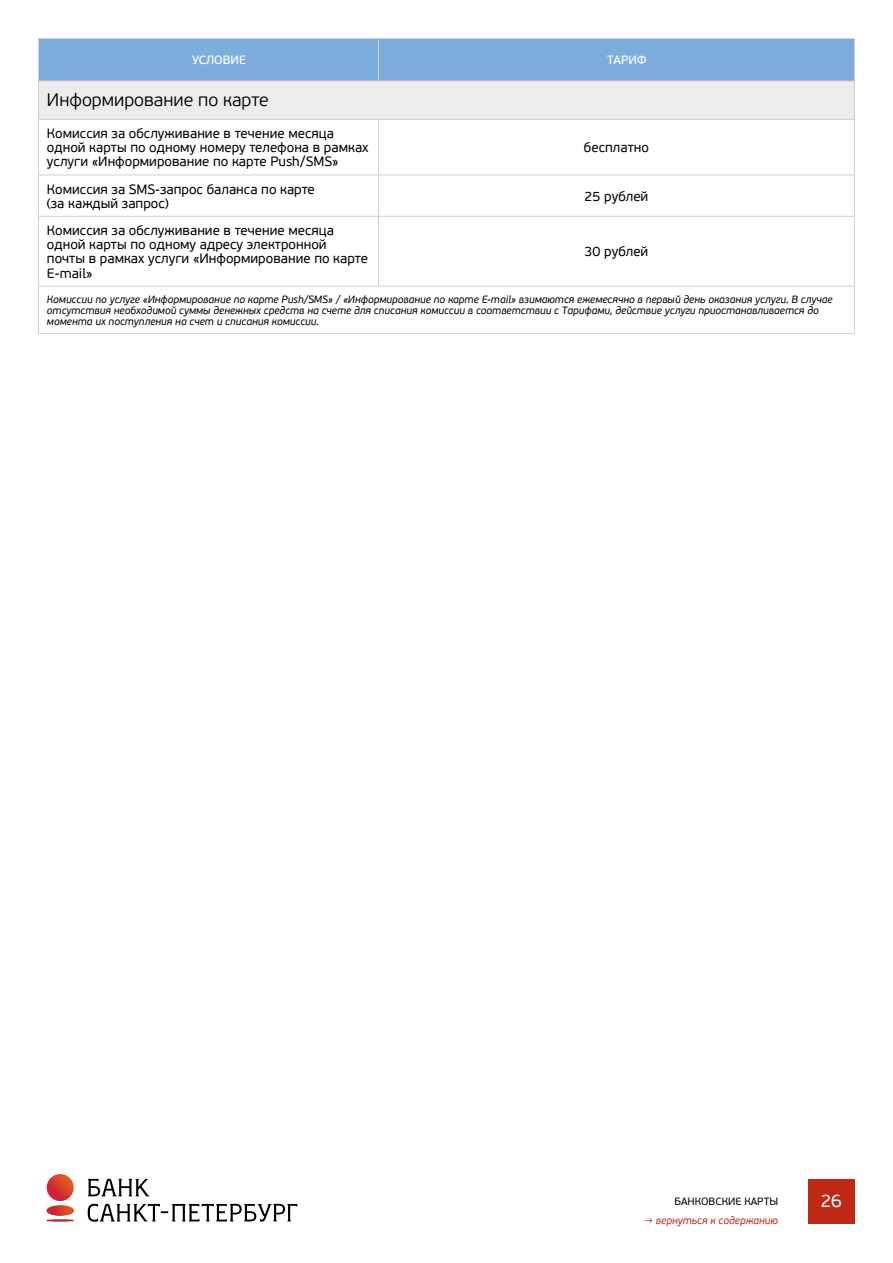
<style>
.page{position:relative;width:893px;height:1263px;background:#fff}
.page>*{position:absolute;margin:0;border:0;box-sizing:border-box;transform-origin:0 0}
.t1{font:300 18px "PF Beau Sans Pro";color:#000}
.t2{font:18px "PF Beau Sans Pro";color:#fff}
.t3{font:13.5px/14.2px "PF Beau Sans Pro";color:#000}
.t4{font:12px "PF Beau Sans Pro Bbook";color:#fff}
.t5{font:italic 10.5px/11.2px "PF Beau Sans Pro";color:#000}
.t6{font:italic 10.5px "PF Beau Sans Pro";color:#c02916}
.t7{font:10.5px "PF Beau Sans Pro";color:#000}
</style>
<div class="page">
<div style="left:808px;top:1179px;width:46px;height:45px;background:#c02916"></div>
<svg style="left:47px;top:1174px;width:27px;height:47px"></svg>
<svg style="left:88px;top:1179px;width:209px;height:42px"></svg>
<div style="left:39px;top:39px;width:815px;height:42px;background:#7dadde"></div>
<div style="left:38px;top:81px;width:816px;height:38px;background:#ececec"></div>
<hr style="left:854px;top:119px;width:1px;height:56px;background:#cfcfcf">
<hr style="left:854px;top:175px;width:1px;height:41px;background:#cfcfcf">
<hr style="left:854px;top:216px;width:1px;height:70px;background:#cfcfcf">
<hr style="left:854px;top:81px;width:1px;height:38px;background:#cfcfcf">
<hr style="left:378px;top:119px;width:477px;height:1px;background:#cfcfcf">
<hr style="left:378px;top:119px;width:1px;height:56px;background:#cfcfcf">
<hr style="left:378px;top:175px;width:477px;height:1px;background:#cfcfcf">
<hr style="left:378px;top:175px;width:1px;height:41px;background:#cfcfcf">
<hr style="left:378px;top:216px;width:477px;height:1px;background:#cfcfcf">
<hr style="left:378px;top:216px;width:1px;height:70px;background:#cfcfcf">
<hr style="left:38px;top:286px;width:340px;height:1px;background:#cfcfcf">
<hr style="left:38px;top:286px;width:1px;height:47px;background:#cfcfcf">
<hr style="left:378px;top:286px;width:477px;height:1px;background:#cfcfcf">
<hr style="left:854px;top:286px;width:1px;height:47px;background:#cfcfcf">
<hr style="left:38px;top:333px;width:340px;height:1px;background:#cfcfcf">
<hr style="left:378px;top:333px;width:477px;height:1px;background:#cfcfcf">
<hr style="left:38px;top:39px;width:1px;height:42px;background:#cfcfcf">
<hr style="left:38px;top:38px;width:340px;height:1px;background:#cfcfcf">
<hr style="left:38px;top:81px;width:340px;height:1px;background:#cfcfcf">
<hr style="left:378px;top:39px;width:1px;height:42px;background:#cfcfcf">
<hr style="left:378px;top:38px;width:477px;height:1px;background:#cfcfcf">
<hr style="left:854px;top:39px;width:1px;height:42px;background:#cfcfcf">
<hr style="left:378px;top:81px;width:477px;height:1px;background:#cfcfcf">
<hr style="left:38px;top:81px;width:1px;height:38px;background:#cfcfcf">
<hr style="left:38px;top:119px;width:340px;height:1px;background:#cfcfcf">
<hr style="left:38px;top:119px;width:1px;height:56px;background:#cfcfcf">
<hr style="left:38px;top:175px;width:1px;height:41px;background:#cfcfcf">
<hr style="left:38px;top:216px;width:1px;height:70px;background:#cfcfcf">
<hr style="left:38px;top:175px;width:340px;height:1px;background:#cfcfcf">
<hr style="left:38px;top:216px;width:340px;height:1px;background:#cfcfcf">
<p class="t4" style="left:192px;top:53px;width:56px">УСЛОВИЕ</p>
<p class="t4" style="left:607px;top:53px;width:41px">ТАРИФ</p>
<h1 class="t1" style="left:47px;top:89px;width:223px">Информирование по карте</h1>
<p class="t3" style="left:47px;top:126px;width:323px">Комиссия за обслуживание в течение месяца одной карты по одному номеру телефона в рамках услуги «Информирование по карте Push/SMS»</p>
<p class="t3" style="left:584px;top:141px;width:67px">бесплатно</p>
<p class="t3" style="left:47px;top:182px;width:269px">Комиссия за SMS-запрос баланса по карте (за каждый запрос)</p>
<p class="t3" style="left:585px;top:189px;width:65px">25 рублей</p>
<p class="t3" style="left:47px;top:223px;width:322px">Комиссия за обслуживание в течение месяца одной карты по одному адресу электронной почты в рамках услуги «Информирование по карте E-mail»</p>
<p class="t3" style="left:585px;top:245px;width:65px">30 рублей</p>
<p class="t5" style="left:47px;top:294px;width:787px">Комиссии по услуге «Информирование по карте Push/SMS» / «Информирование по карте E-mail» взимаются ежемесячно в первый день оказания услуги. В случае отсутствия необходимой суммы денежных средств на счете для списания комиссии в соответствии с Тарифами, действие услуги приостанавливается до момента их поступления на счет и списания комиссии.</p>
<p class="t7" style="left:674px;top:1196px;width:105px">БАНКОВСКИЕ КАРТЫ</p>
<h1 class="t2" style="left:821px;top:1191px;width:23px">26</h1>
<p class="t6" style="left:644px;top:1214px;width:135px">→ вернуться к содержанию</p>
</div>
